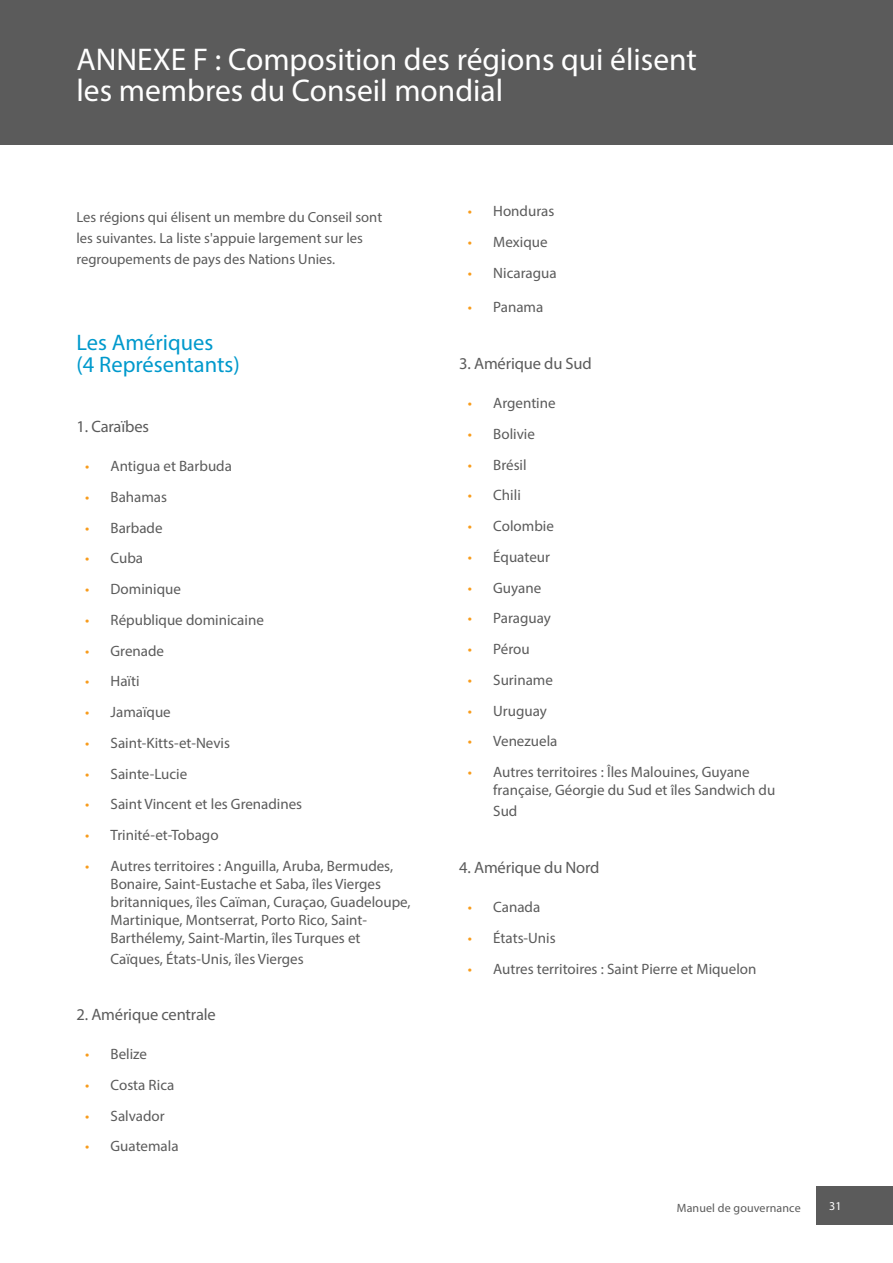
<style>
.page{position:relative;width:893px;height:1263px;background:#fff}
.page>*{position:absolute;margin:0;border:0;box-sizing:border-box;transform-origin:0 0}
.Chapter_heading{font:31.5px/31.5px "Myriad Pro";color:#fff}
.Heading_1{font:22.5px/22.5px "Myriad Pro";color:#09c}
.Heading_2{font:16.5px "Myriad Pro";letter-spacing:-.01em;color:#5b5b5b}
.t1{font:15px/18px "Myriad Pro";color:#5b5b5b}
.Body_text{font:14.7px/21px "Myriad Pro";color:#5b5b5b}
.t2{font:12px "Myriad Pro";letter-spacing:.01em;color:#5b5b5b}
.t3{font:12px "Myriad Pro";color:#fff}
.s1{color:#f89c1c}
</style>
<div class="page">
<div style="left:816px;top:1186px;width:77px;height:39px;background:#5b5b5b"></div>
<div style="left:0;top:0;width:893px;height:145px;background:#5b5b5b"></div>
<p class="Chapter_heading" style="left:77px;top:43px;width:622px">ANNEXE F : Composition des régions qui élisent les membres du Conseil mondial</p>
<p class="Body_text" style="left:77px;top:206px;width:307px">Les régions qui élisent un membre du Conseil sont les suivantes. La liste s'appuie largement sur les regroupements de pays des Nations Unies.</p>
<p class="Heading_1" style="left:77px;top:330px;width:165px">Les Amériques<br>(4 Représentants)</p>
<p class="Heading_2" style="left:77px;top:416px;width:74px">1. Caraïbes</p>
<p class="t1" style="left:85px;top:457px;width:148px"><span class="s1">•</span> Antigua et Barbuda</p>
<p class="t1" style="left:85px;top:487px;width:84px"><span class="s1">•</span> Bahamas</p>
<p class="t1" style="left:85px;top:518px;width:79px"><span class="s1">•</span> Barbade</p>
<p class="t1" style="left:85px;top:549px;width:60px"><span class="s1">•</span> Cuba</p>
<p class="t1" style="left:85px;top:580px;width:97px"><span class="s1">•</span> Dominique</p>
<p class="t1" style="left:85px;top:611px;width:180px"><span class="s1">•</span> République dominicaine</p>
<p class="t1" style="left:85px;top:641px;width:81px"><span class="s1">•</span> Grenade</p>
<p class="t1" style="left:85px;top:672px;width:56px"><span class="s1">•</span> Haïti</p>
<p class="t1" style="left:85px;top:703px;width:87px"><span class="s1">•</span> Jamaïque</p>
<p class="t1" style="left:85px;top:734px;width:147px"><span class="s1">•</span> Saint-Kitts-et-Nevis</p>
<p class="t1" style="left:85px;top:764px;width:104px"><span class="s1">•</span> Sainte-Lucie</p>
<p class="t1" style="left:85px;top:795px;width:219px"><span class="s1">•</span> Saint Vincent et les Grenadines</p>
<p class="t1" style="left:85px;top:826px;width:135px"><span class="s1">•</span> Trinité-et-Tobago</p>
<p class="t1" style="left:111px;top:857px;width:302px;text-indent:-26px"><span class="s1">•</span> Autres territoires : Anguilla, Aruba, Bermudes, Bonaire, Saint-Eustache et Saba, îles Vierges britanniques, îles Caïman, Curaçao, Guadeloupe, Martinique, Montserrat, Porto Rico, Saint-Barthélemy, Saint-Martin, îles Turques et</p>
<p class="t1" style="left:111px;top:950px;width:195px">Caïques, États-Unis, îles Vierges</p>
<p class="Heading_2" style="left:77px;top:1004px;width:141px">2. Amérique centrale</p>
<p class="t1" style="left:85px;top:1045px;width:64px"><span class="s1">•</span> Belize</p>
<p class="t1" style="left:85px;top:1075px;width:91px"><span class="s1">•</span> Costa Rica</p>
<p class="t1" style="left:85px;top:1106px;width:81px"><span class="s1">•</span> Salvador</p>
<p class="t1" style="left:85px;top:1137px;width:95px"><span class="s1">•</span> Guatemala</p>
<p class="t1" style="left:468px;top:202px;width:88px"><span class="s1">•</span> Honduras</p>
<p class="t1" style="left:468px;top:233px;width:81px"><span class="s1">•</span> Mexique</p>
<p class="t1" style="left:468px;top:264px;width:90px"><span class="s1">•</span> Nicaragua</p>
<p class="t1" style="left:468px;top:297px;width:77px"><span class="s1">•</span> Panama</p>
<p class="Heading_2" style="left:459px;top:353px;width:134px">3. Amérique du Sud</p>
<p class="t1" style="left:468px;top:394px;width:89px"><span class="s1">•</span> Argentine</p>
<p class="t1" style="left:468px;top:424px;width:69px"><span class="s1">•</span> Bolivie</p>
<p class="t1" style="left:468px;top:455px;width:60px"><span class="s1">•</span> Brésil</p>
<p class="t1" style="left:468px;top:486px;width:55px"><span class="s1">•</span> Chili</p>
<p class="t1" style="left:468px;top:517px;width:88px"><span class="s1">•</span> Colombie</p>
<p class="t1" style="left:468px;top:548px;width:84px"><span class="s1">•</span> Équateur</p>
<p class="t1" style="left:468px;top:578px;width:75px"><span class="s1">•</span> Guyane</p>
<p class="t1" style="left:468px;top:609px;width:85px"><span class="s1">•</span> Paraguay</p>
<p class="t1" style="left:468px;top:640px;width:63px"><span class="s1">•</span> Pérou</p>
<p class="t1" style="left:468px;top:671px;width:87px"><span class="s1">•</span> Suriname</p>
<p class="t1" style="left:468px;top:701px;width:81px"><span class="s1">•</span> Uruguay</p>
<p class="t1" style="left:468px;top:732px;width:91px"><span class="s1">•</span> Venezuela</p>
<p class="t1" style="left:493px;top:763px;width:284px;text-indent:-26px"><span class="s1">•</span> Autres territoires : Îles Malouines, Guyane française, Géorgie du Sud et îles Sandwich du</p>
<p class="t1" style="left:493px;top:802px;width:26px">Sud</p>
<p class="Heading_2" style="left:459px;top:857px;width:142px">4. Amérique du Nord</p>
<p class="t1" style="left:468px;top:898px;width:74px"><span class="s1">•</span> Canada</p>
<p class="t1" style="left:468px;top:928px;width:89px"><span class="s1">•</span> États-Unis</p>
<p class="t1" style="left:468px;top:959px;width:290px"><span class="s1">•</span> Autres territoires : Saint Pierre et Miquelon</p>
<p class="t2" style="left:677px;top:1200px;width:125px">Manuel de gouvernance</p>
<p class="t3" style="left:829px;top:1199px;width:14px">31</p>
</div>
